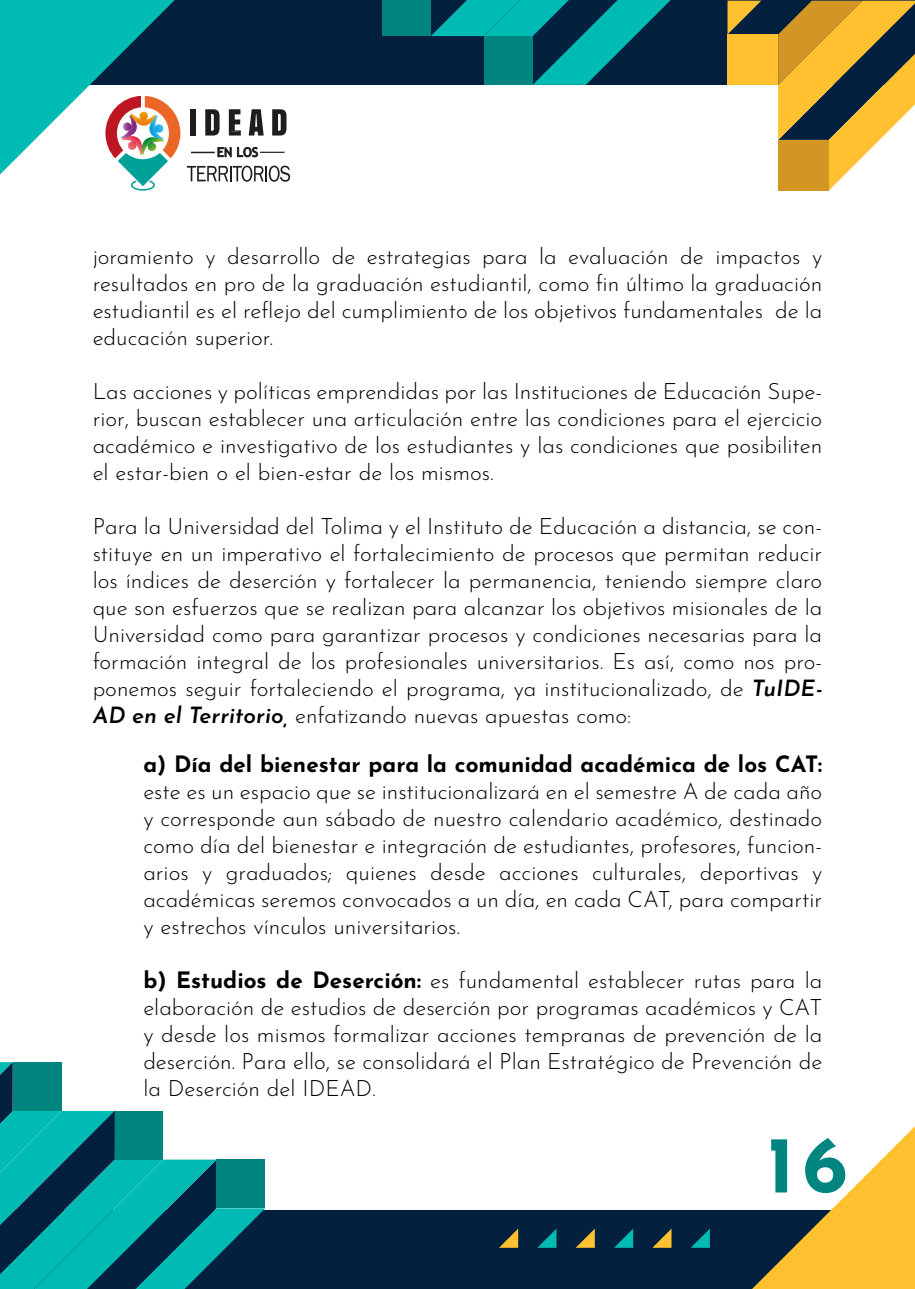
<style>
.page{position:relative;width:915px;height:1289px;background:#fff}
.page>*{position:absolute;margin:0;border:0;box-sizing:border-box;transform-origin:0 0}
.t1{font:700 80.1px "Josefin Sans";color:#008580}
.t2{font:300 22.5px/27px "Josefin Sans";color:#000;text-align:justify}
.t3{font:700 22.5px "Josefin Sans";color:#000}
.s1{font-weight:600;font-style:italic}
.s2{font-weight:700}
</style>
<div class="page">
<div style="left:0;top:1px;width:914px;height:84px;background:#03213f"></div>
<div style="left:0;top:1210px;width:914px;height:79px;background:#03213f"></div>
<svg style="left:727px;top:1px;width:34px;height:33px"></svg>
<div style="left:727px;top:34px;width:50px;height:51px;background:#ffc130"></div>
<svg style="left:777px;top:1px;width:137px;height:190px"></svg>
<div style="left:777px;top:140px;width:51px;height:50px;background:#d39523"></div>
<svg style="left:0;top:1062px;width:265px;height:227px"></svg>
<div style="left:216px;top:1160px;width:49px;height:48px;background:#008580"></div>
<svg style="left:431px;top:1px;width:239px;height:84px"></svg>
<div style="left:382px;top:1px;width:49px;height:35px;background:#008580"></div>
<svg style="left:752px;top:1127px;width:162px;height:162px"></svg>
<svg style="left:691px;top:1229px;width:18px;height:19px"></svg>
<svg style="left:652px;top:1229px;width:19px;height:19px"></svg>
<svg style="left:614px;top:1229px;width:19px;height:19px"></svg>
<svg style="left:575px;top:1229px;width:19px;height:19px"></svg>
<svg style="left:537px;top:1229px;width:19px;height:19px"></svg>
<svg style="left:499px;top:1229px;width:19px;height:19px"></svg>
<svg style="left:0;top:1px;width:290px;height:190px"></svg>
<p class="t2" style="left:93px;top:240px;width:731px">joramiento y desarrollo de estrategias para la evaluación de impactos y resultados en pro de la graduación estudiantil, como fin último la graduación estudiantil es el reflejo del cumplimiento de los objetivos fundamentales de la educación superior.</p>
<p class="t2" style="left:93px;top:375px;width:731px">Las acciones y políticas emprendidas por las Instituciones de Educación Supe&shy;rior, buscan establecer una articulación entre las condiciones para el ejercicio académico e investigativo de los estudiantes y las condiciones que posibiliten el estar-bien o el bien-estar de los mismos.</p>
<p class="t2" style="left:93px;top:510px;width:731px">Para la Universidad del Tolima y el Instituto de Educación a distancia, se con&shy;stituye en un imperativo el fortalecimiento de procesos que permitan reducir los índices de deserción y fortalecer la permanencia, teniendo siempre claro que son esfuerzos que se realizan para alcanzar los objetivos misionales de la Universidad como para garantizar procesos y condiciones necesarias para la formación integral de los profesionales universitarios. Es así, como nos pro&shy;ponemos seguir fortaleciendo el programa, ya institucionalizado, de <span class="s1">TuIDE-AD en el Territorio,</span> enfatizando nuevas apuestas como:</p>
<p class="t3" style="left:143px;top:747px;width:680px">a) Día del bienestar para la comunidad académica de los CAT:</p>
<p class="t2" style="left:143px;top:775px;width:680px">este es un espacio que se institucionalizará en el semestre A de cada año y corresponde aun sábado de nuestro calendario académico, destinado como día del bienestar e integración de estudiantes, profesores, funcion&shy;arios y graduados; quienes desde acciones culturales, deportivas y académicas seremos convocados a un día, en cada CAT, para compartir y estrechos vínculos universitarios.</p>
<p class="t2" style="left:143px;top:964px;width:680px"><span class="s2">b) Estudios de Deserción:</span> es fundamental establecer rutas para la elaboración de estudios de deserción por programas académicos y CAT y desde los mismos formalizar acciones tempranas de prevención de la deserción. Para ello, se consolidará el Plan Estratégico de Prevención de la Deserción del IDEAD.</p>
<h1 class="t1" style="left:766px;top:1105px;width:82px">16</h1>
</div>
